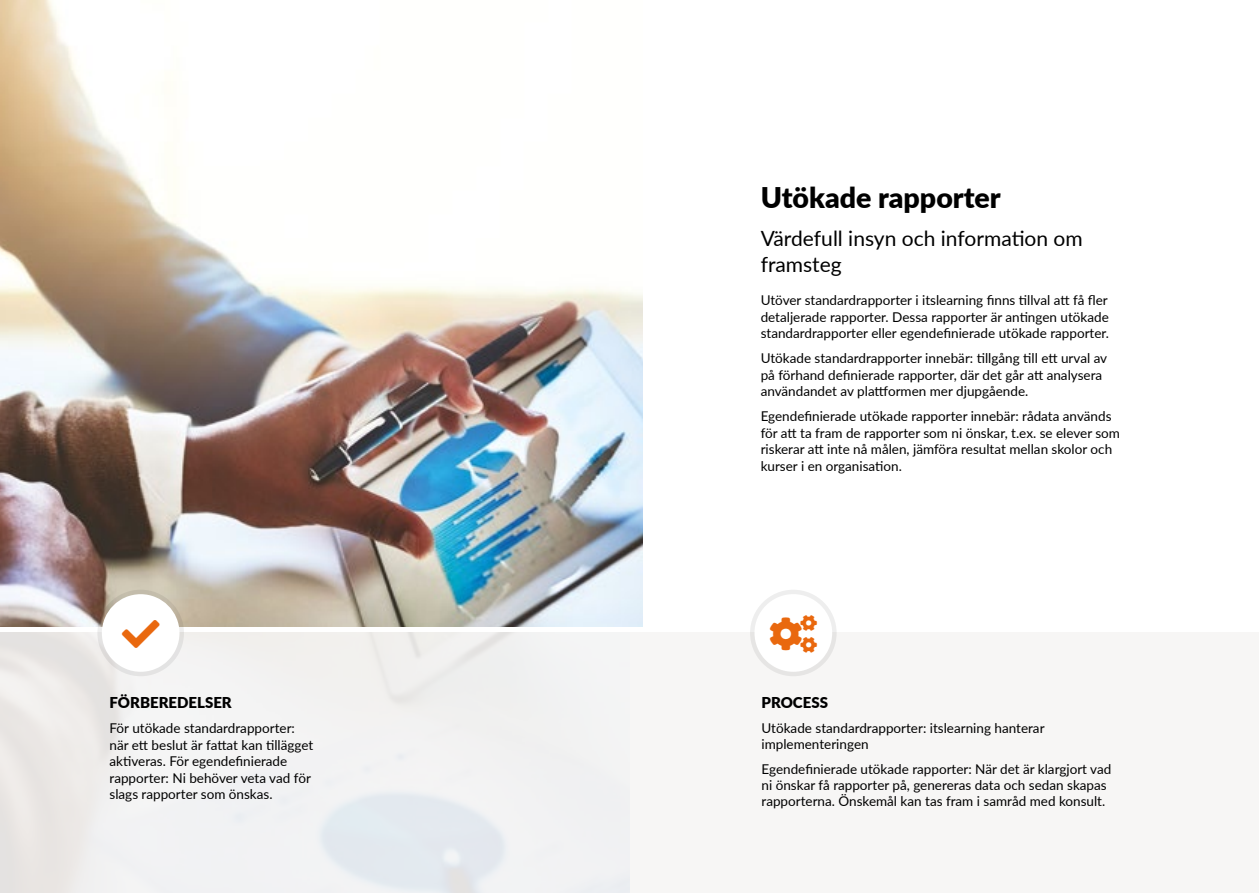
<style>
.page{position:relative;width:1259px;height:893px;background:#fff}
.page>*{position:absolute;margin:0;border:0;box-sizing:border-box;transform-origin:0 0}
.t1{font:900 28.5px "Lato";color:#000}
.t2{font:21px/25.2px "Lato";color:#000}
.t3{font:900 15px "Lato";color:#000}
.t4{font:13.5px/16.5px "Lato";color:#000}
</style>
<div class="page">
<div style="left:617px;top:632px;width:642px;height:261px;background:#f7f6f5"></div>
<img style="left:0;top:0;width:642px;height:627px">
<div style="left:102px;top:594px;width:77px;height:78px;background:#fff;border-radius:50%"></div>
<div style="left:97px;top:590px;width:87px;height:86px;border:4px solid #020203;border-radius:50%"></div>
<div style="left:754px;top:594px;width:78px;height:78px;background:#fff;border-radius:50%"></div>
<div style="left:750px;top:590px;width:86px;height:86px;border:4px solid #020203;border-radius:50%"></div>
<p class="t3" style="left:110px;top:692px;width:124px">FÖRBEREDELSER</p>
<p class="t4" style="left:110px;top:720px;width:205px">För utökade standardrapporter: när ett beslut är fattat kan tillägget aktiveras. För egendefinierade rapporter: Ni behöver veta vad för slags rapporter som önskas.</p>
<h1 class="t1" style="left:760px;top:176px;width:242px">Utökade rapporter</h1>
<h2 class="t2" style="left:760px;top:225px;width:324px">Värdefull insyn och information om framsteg</h2>
<p class="t4" style="left:760px;top:291px;width:350px;text-align:justify">Utöver standardrapporter i itslearning finns tillval att få fler detaljerade rapporter. Dessa rapporter är antingen utökade standardrapporter eller egendefinierade utökade rapporter.</p>
<p class="t4" style="left:760px;top:349px;width:348px">Utökade standardrapporter innebär: tillgång till ett urval av på förhand definierade rapporter, där det går att analysera användandet av plattformen mer djupgående.</p>
<p class="t4" style="left:760px;top:407px;width:361px">Egendefinierade utökade rapporter innebär: rådata används för att ta fram de rapporter som ni önskar, t.ex. se elever som riskerar att inte nå målen, jämföra resultat mellan skolor och kurser i en organisation.</p>
<p class="t3" style="left:761px;top:691px;width:68px">PROCESS</p>
<p class="t4" style="left:761px;top:719px;width:284px">Utökade standardrapporter: itslearning hanterar implementeringen</p>
<p class="t4" style="left:761px;top:760px;width:351px">Egendefinierade utökade rapporter: När det är klargjort vad ni önskar få rapporter på, genereras data och sedan skapas rapporterna. Önskemål kan tas fram i samråd med konsult.</p>
</div>
